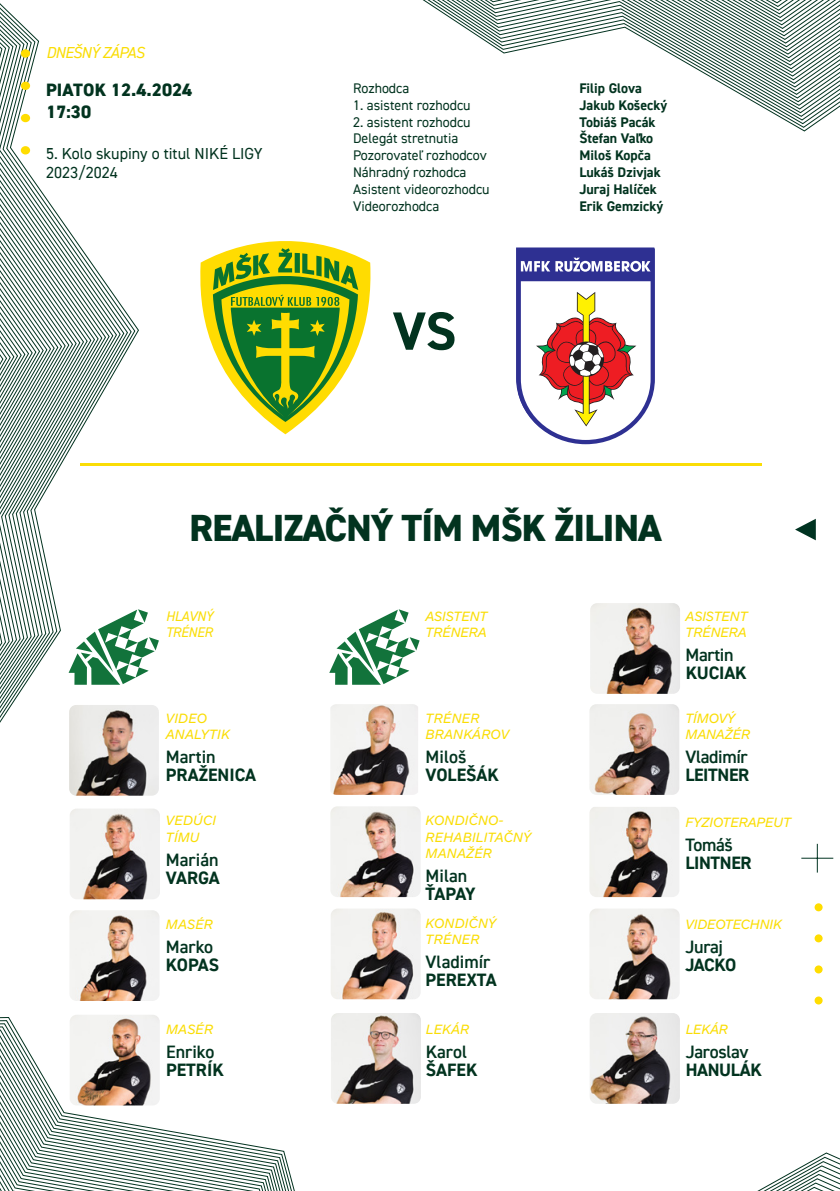
<style>
.page{position:relative;width:840px;height:1191px;background:#fff}
.page>*{position:absolute;margin:0;border:0;box-sizing:border-box;transform-origin:0 0}
.t1{font:700 54px "DIN2014";color:#02331f}
.t2{font:800 38px "DIN2014";letter-spacing:-.02em;color:#02331f}
.t3{font:700 18px "DIN2014";letter-spacing:-.01em;color:#02331f}
.t4{font:600 18px "DIN2014";color:#02331f}
.t5{font:800 18px "DIN2014";color:#02331f}
.t6{font:600 18px "DIN2014";letter-spacing:-.02em;color:#02331f}
.t7{font:16px "DIN2014";color:#02331f}
.t8{font:italic 16px "DIN2014";letter-spacing:-.04em;color:#fadd06}
.t9{font:14px "DIN2014";color:#02331f}
.t10{font:italic 14px "ARS Maquette Pro";color:#fadd06}
.t11{font:700 14px "DIN2014";color:#02331f}
.t12{font:italic 14px "ARS Maquette Pro";letter-spacing:-.02em;color:#fadd06}
.t13{font:italic 14px "DIN2014";letter-spacing:-.02em;color:#fadd06}
</style>
<div class="page">
<svg style="left:0;top:3px;width:139px;height:720px"></svg>
<img style="left:589px;top:704px;width:90px;height:91px">
<img style="left:589px;top:807px;width:90px;height:90px">
<img style="left:589px;top:909px;width:90px;height:90px">
<img style="left:330px;top:704px;width:88px;height:91px">
<img style="left:330px;top:806px;width:90px;height:91px">
<img style="left:331px;top:909px;width:89px;height:90px">
<img style="left:70px;top:809px;width:90px;height:90px">
<img style="left:69px;top:910px;width:90px;height:91px">
<svg style="left:816px;top:844px;width:1px;height:28px"></svg>
<hr style="left:800px;top:857px;width:32px;height:1px;background:#003321">
<svg style="left:795px;top:519px;width:20px;height:21px"></svg>
<div style="left:814px;top:903px;width:8px;height:8px;background:#fd0;border-radius:50%"></div>
<div style="left:814px;top:934px;width:8px;height:8px;background:#fd0;border-radius:50%"></div>
<div style="left:814px;top:965px;width:8px;height:8px;background:#fd0;border-radius:50%"></div>
<div style="left:814px;top:996px;width:8px;height:8px;background:#fd0;border-radius:50%"></div>
<div style="left:21px;top:146px;width:9px;height:8px;background:#fd0;border-radius:50%"></div>
<div style="left:21px;top:114px;width:9px;height:8px;background:#fd0;border-radius:50%"></div>
<div style="left:21px;top:82px;width:9px;height:8px;background:#fd0;border-radius:50%"></div>
<div style="left:21px;top:49px;width:9px;height:9px;background:#fd0;border-radius:50%"></div>
<hr style="left:80px;top:463px;width:680px;height:2px;background:#fadd06">
<svg style="left:200px;top:241px;width:171px;height:193px"></svg>
<img style="left:590px;top:603px;width:89px;height:91px">
<svg style="left:757px;top:1152px;width:82px;height:39px"></svg>
<svg style="left:0;top:1017px;width:421px;height:174px"></svg>
<img style="left:590px;top:1013px;width:89px;height:90px">
<img style="left:331px;top:1013px;width:89px;height:90px">
<img style="left:70px;top:1015px;width:90px;height:90px">
<svg style="left:423px;top:0;width:416px;height:131px"></svg>
<img style="left:69px;top:705px;width:90px;height:90px">
<svg style="left:516px;top:247px;width:139px;height:198px"></svg>
<svg style="left:329px;top:609px;width:90px;height:76px"></svg>
<svg style="left:69px;top:609px;width:90px;height:76px"></svg>
<p class="t8" style="left:46px;top:42px;width:100px">DNEŠNÝ ZÁPAS</p>
<p class="t5" style="left:46px;top:78px;width:148px">PIATOK 12.4.2024</p>
<p class="t5" style="left:46px;top:100px;width:47px">17:30</p>
<p class="t7" style="left:46px;top:143px;width:218px">5. Kolo skupiny o titul NIKÉ LIGY</p>
<p class="t7" style="left:46px;top:162px;width:73px">2023/2024</p>
<p class="t9" style="left:353px;top:79px;width:58px">Rozhodca</p>
<p class="t9" style="left:353px;top:96px;width:119px">1. asistent rozhodcu</p>
<p class="t9" style="left:353px;top:113px;width:119px">2. asistent rozhodcu</p>
<p class="t9" style="left:353px;top:130px;width:107px">Delegát stretnutia</p>
<p class="t9" style="left:353px;top:147px;width:135px">Pozorovateľ rozhodcov</p>
<p class="t9" style="left:353px;top:163px;width:115px">Náhradný rozhodca</p>
<p class="t9" style="left:353px;top:180px;width:138px">Asistent videorozhodcu</p>
<p class="t9" style="left:353px;top:197px;width:88px">Videorozhodca</p>
<p class="t1" style="left:392px;top:295px;width:65px">VS</p>
<p class="t11" style="left:579px;top:79px;width:64px">Filip Glova</p>
<p class="t11" style="left:579px;top:96px;width:89px">Jakub Košecký</p>
<p class="t11" style="left:579px;top:112px;width:78px">Tobiáš Pacák</p>
<p class="t11" style="left:579px;top:129px;width:75px">Štefan Vaľko</p>
<p class="t11" style="left:579px;top:146px;width:73px">Miloš Kopča</p>
<p class="t11" style="left:579px;top:163px;width:83px">Lukáš Dzivjak</p>
<p class="t11" style="left:579px;top:180px;width:79px">Juraj Halíček</p>
<p class="t11" style="left:579px;top:196px;width:85px">Erik Gemzický</p>
<p class="t2" style="left:189px;top:503px;width:473px">REALIZAČNÝ TÍM MŠK ŽILINA</p>
<p class="t13" style="left:166px;top:607px;width:49px">HLAVNÝ</p>
<p class="t13" style="left:166px;top:623px;width:48px">TRÉNER</p>
<p class="t10" style="left:166px;top:709px;width:43px">VIDEO</p>
<p class="t10" style="left:166px;top:725px;width:66px">ANALYTIK</p>
<p class="t4" style="left:166px;top:745px;width:51px">Martin</p>
<p class="t3" style="left:166px;top:763px;width:92px">PRAŽENICA</p>
<p class="t10" style="left:166px;top:811px;width:52px">VEDÚCI</p>
<p class="t10" style="left:166px;top:827px;width:35px">TÍMU</p>
<p class="t4" style="left:166px;top:847px;width:54px">Marián</p>
<p class="t3" style="left:166px;top:865px;width:55px">VARGA</p>
<p class="t10" style="left:166px;top:915px;width:49px">MASÉR</p>
<p class="t4" style="left:166px;top:935px;width:49px">Marko</p>
<p class="t3" style="left:166px;top:953px;width:55px">KOPAS</p>
<p class="t10" style="left:166px;top:1019px;width:49px">MASÉR</p>
<p class="t4" style="left:166px;top:1039px;width:50px">Enriko</p>
<p class="t3" style="left:166px;top:1057px;width:59px">PETRÍK</p>
<p class="t12" style="left:425px;top:607px;width:64px">ASISTENT</p>
<p class="t12" style="left:425px;top:623px;width:63px">TRÉNERA</p>
<p class="t10" style="left:425px;top:709px;width:55px">TRÉNER</p>
<p class="t10" style="left:425px;top:725px;width:85px">BRANKÁROV</p>
<p class="t4" style="left:425px;top:745px;width:42px">Miloš</p>
<p class="t3" style="left:425px;top:763px;width:75px">VOLEŠÁK</p>
<p class="t10" style="left:425px;top:811px;width:80px">KONDIČNO-</p>
<p class="t10" style="left:425px;top:827px;width:107px">REHABILITAČNÝ</p>
<p class="t10" style="left:425px;top:843px;width:68px">MANAŽÉR</p>
<p class="t4" style="left:425px;top:863px;width:43px">Milan</p>
<p class="t3" style="left:425px;top:881px;width:52px">ŤAPAY</p>
<p class="t10" style="left:425px;top:913px;width:72px">KONDIČNÝ</p>
<p class="t10" style="left:425px;top:929px;width:55px">TRÉNER</p>
<p class="t4" style="left:425px;top:949px;width:66px">Vladimír</p>
<p class="t3" style="left:425px;top:967px;width:73px">PEREXTA</p>
<p class="t10" style="left:425px;top:1019px;width:45px">LEKÁR</p>
<p class="t4" style="left:425px;top:1039px;width:43px">Karol</p>
<p class="t3" style="left:425px;top:1057px;width:53px">ŠAFEK</p>
<p class="t12" style="left:685px;top:607px;width:64px">ASISTENT</p>
<p class="t12" style="left:685px;top:623px;width:63px">TRÉNERA</p>
<p class="t4" style="left:685px;top:643px;width:49px">Martin</p>
<p class="t3" style="left:685px;top:661px;width:63px">KUCIAK</p>
<p class="t10" style="left:685px;top:709px;width:51px">TÍMOVÝ</p>
<p class="t12" style="left:685px;top:725px;width:66px">MANAŽÉR</p>
<p class="t6" style="left:685px;top:745px;width:64px">Vladimír</p>
<p class="t3" style="left:685px;top:763px;width:65px">LEITNER</p>
<p class="t12" style="left:685px;top:813px;width:107px">FYZIOTERAPEUT</p>
<p class="t4" style="left:685px;top:833px;width:49px">Tomáš</p>
<p class="t3" style="left:685px;top:851px;width:68px">LINTNER</p>
<p class="t12" style="left:685px;top:915px;width:98px">VIDEOTECHNIK</p>
<p class="t4" style="left:685px;top:935px;width:39px">Juraj</p>
<p class="t3" style="left:685px;top:953px;width:52px">JACKO</p>
<p class="t10" style="left:685px;top:1019px;width:44px">LEKÁR</p>
<p class="t6" style="left:685px;top:1039px;width:64px">Jaroslav</p>
<p class="t3" style="left:685px;top:1057px;width:78px">HANULÁK</p>
</div>
